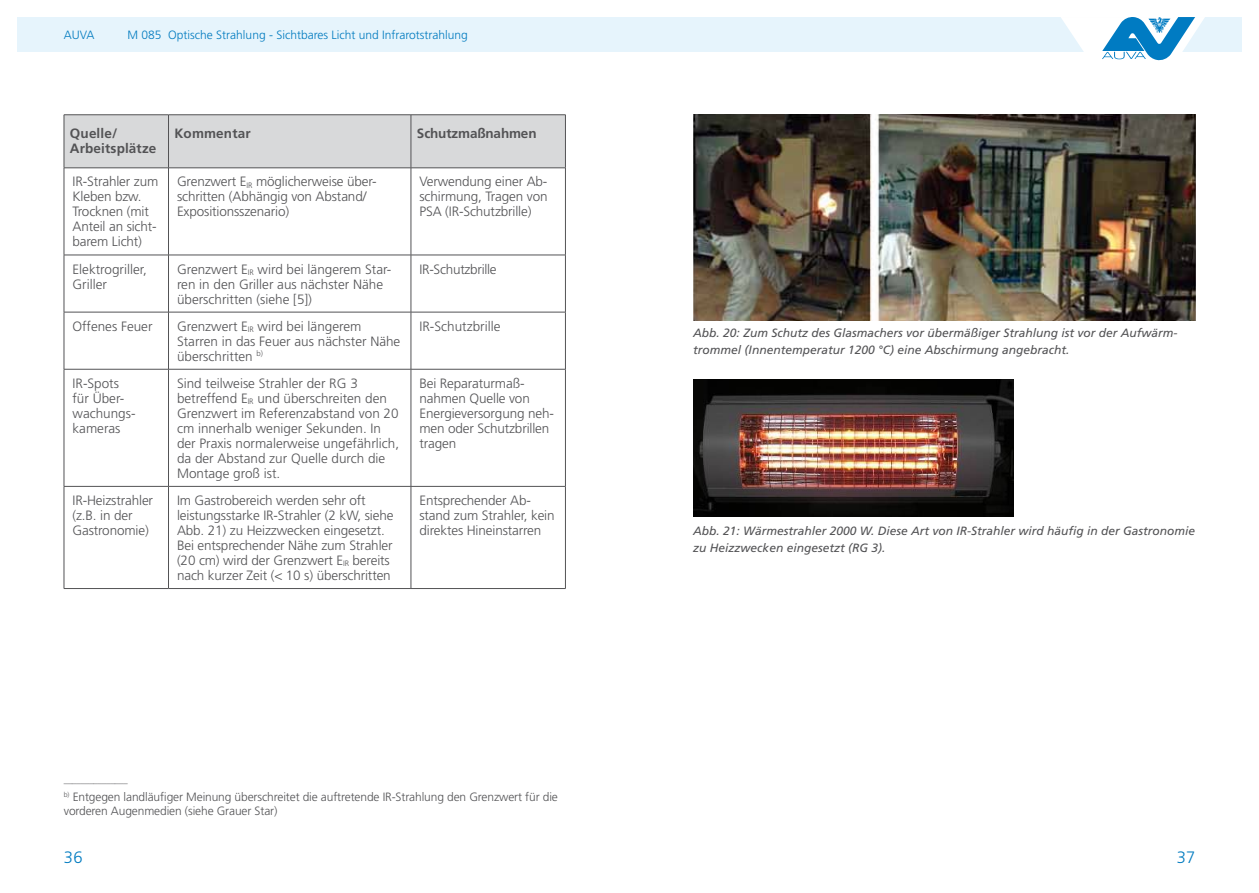
<style>
.page{position:relative;width:1259px;height:893px;background:#fff}
.page>*{position:absolute;margin:0;border:0;box-sizing:border-box;transform-origin:0 0}
.t1{font:300 16.5px "Frutiger LT Std";color:#007bc0}
.t2{font:300 13.5px/15px "Frutiger LT Std";letter-spacing:-.01em;color:#535355}
.t3{font:700 13.5px/15px "Frutiger LT Std";letter-spacing:.01em;color:#535355}
.t4{font:700 13.5px "Frutiger LT Std";letter-spacing:-.01em;color:#535355}
.t5{font:italic 12px/16.5px "Frutiger LT Std";color:#535355}
.t6{font:300 12px/13.5px "Frutiger LT Std";letter-spacing:-.01em;color:#535355}
.t7{font:300 12px "Frutiger LT Std";color:#007abf}
.t8{font:300 8.7px "Frutiger LT Std";color:#535355}
</style>
<div class="page">
<div style="left:17px;top:17px;width:1225px;height:34px;background:#e6f4fc"></div>
<div style="left:65px;top:116px;width:500px;height:52px;background:#d8d9da"></div>
<hr style="left:64px;top:115px;width:104px;height:1px;background:#535355">
<hr style="left:64px;top:115px;width:1px;height:53px;background:#535355">
<hr style="left:168px;top:115px;width:243px;height:1px;background:#535355">
<hr style="left:168px;top:115px;width:1px;height:53px;background:#535355">
<hr style="left:411px;top:115px;width:154px;height:1px;background:#535355">
<hr style="left:411px;top:115px;width:1px;height:53px;background:#535355">
<hr style="left:565px;top:115px;width:1px;height:53px;background:#535355">
<hr style="left:64px;top:168px;width:104px;height:1px;background:#535355">
<hr style="left:64px;top:168px;width:1px;height:87px;background:#535355">
<hr style="left:168px;top:168px;width:243px;height:1px;background:#535355">
<hr style="left:168px;top:168px;width:1px;height:87px;background:#535355">
<hr style="left:411px;top:168px;width:154px;height:1px;background:#535355">
<hr style="left:411px;top:168px;width:1px;height:87px;background:#535355">
<hr style="left:565px;top:168px;width:1px;height:87px;background:#535355">
<hr style="left:64px;top:255px;width:104px;height:1px;background:#535355">
<hr style="left:64px;top:255px;width:1px;height:57px;background:#535355">
<hr style="left:168px;top:255px;width:243px;height:1px;background:#535355">
<hr style="left:168px;top:255px;width:1px;height:57px;background:#535355">
<hr style="left:411px;top:255px;width:154px;height:1px;background:#535355">
<hr style="left:411px;top:255px;width:1px;height:57px;background:#535355">
<hr style="left:565px;top:255px;width:1px;height:57px;background:#535355">
<hr style="left:64px;top:312px;width:104px;height:1px;background:#535355">
<hr style="left:64px;top:312px;width:1px;height:57px;background:#535355">
<hr style="left:168px;top:312px;width:243px;height:1px;background:#535355">
<hr style="left:168px;top:312px;width:1px;height:57px;background:#535355">
<hr style="left:411px;top:312px;width:154px;height:1px;background:#535355">
<hr style="left:411px;top:312px;width:1px;height:57px;background:#535355">
<hr style="left:565px;top:312px;width:1px;height:57px;background:#535355">
<hr style="left:64px;top:369px;width:104px;height:1px;background:#535355">
<hr style="left:64px;top:369px;width:1px;height:117px;background:#535355">
<hr style="left:168px;top:369px;width:243px;height:1px;background:#535355">
<hr style="left:168px;top:369px;width:1px;height:117px;background:#535355">
<hr style="left:411px;top:369px;width:154px;height:1px;background:#535355">
<hr style="left:411px;top:369px;width:1px;height:117px;background:#535355">
<hr style="left:565px;top:369px;width:1px;height:117px;background:#535355">
<hr style="left:64px;top:486px;width:104px;height:1px;background:#535355">
<hr style="left:64px;top:487px;width:1px;height:101px;background:#535355">
<hr style="left:168px;top:486px;width:243px;height:1px;background:#535355">
<hr style="left:168px;top:487px;width:1px;height:101px;background:#535355">
<hr style="left:411px;top:486px;width:154px;height:1px;background:#535355">
<hr style="left:411px;top:487px;width:1px;height:101px;background:#535355">
<hr style="left:565px;top:487px;width:1px;height:101px;background:#535355">
<hr style="left:64px;top:588px;width:104px;height:1px;background:#535355">
<hr style="left:168px;top:588px;width:243px;height:1px;background:#535355">
<hr style="left:411px;top:588px;width:154px;height:1px;background:#535355">
<img style="left:693px;top:380px;width:320px;height:137px">
<img style="left:693px;top:115px;width:502px;height:205px">
<svg style="left:1060px;top:17px;width:145px;height:44px"></svg>
<p class="t7" style="left:64px;top:28px;width:32px">AUVA</p>
<p class="t7" style="left:128px;top:28px;width:342px">M 085 Optische Strahlung - Sichtbares Licht und Infrarotstrahlung</p>
<p class="t3" style="left:70px;top:126px;width:88px">Quelle/<br>Arbeitsplätze</p>
<p class="t3" style="left:174px;top:126px;width:78px">Kommentar</p>
<p class="t4" style="left:417px;top:126px;width:121px">Schutzmaßnahmen</p>
<p class="t2" style="left:72px;top:174px;width:87px">IR-Strahler zum<br>Kleben bzw.<br>Trocknen (mit<br>Anteil an sicht&shy;barem Licht)</p>
<p class="t2" style="left:177px;top:174px;width:201px">Grenzwert E<sub>IR</sub> möglicherweise über&shy;schritten (Abhängig von Abstand/<br>Expositionsszenario)</p>
<p class="t2" style="left:419px;top:174px;width:130px;text-align:justify">Verwendung einer Ab&shy;schirmung, Tragen von PSA (IR-Schutzbrille)</p>
<p class="t2" style="left:72px;top:262px;width:76px">Elektrogriller,<br>Griller</p>
<p class="t2" style="left:177px;top:262px;width:216px">Grenzwert E<sub>IR</sub> wird bei längerem Star&shy;ren in den Griller aus nächster Nähe überschritten (siehe [5])</p>
<p class="t2" style="left:419px;top:262px;width:79px">IR-Schutzbrille</p>
<p class="t2" style="left:72px;top:319px;width:82px">Offenes Feuer</p>
<p class="t2" style="left:177px;top:319px;width:225px">Grenzwert E<sub>IR</sub> wird bei längerem<br>Starren in das Feuer aus nächster Nähe überschritten <sup>b)</sup></p>
<p class="t2" style="left:419px;top:319px;width:82px">IR-Schutzbrille</p>
<p class="t2" style="left:72px;top:376px;width:65px">IR-Spots für Über&shy;wachungs&shy;kameras</p>
<p class="t2" style="left:177px;top:376px;width:224px">Sind teilweise Strahler der RG 3 betreffend E<sub>IR</sub> und überschreiten den Grenzwert im Referenzabstand von 20 cm innerhalb weniger Sekunden. In der Praxis normalerweise ungefährlich, da der Abstand zur Quelle durch die Montage groß ist.</p>
<p class="t2" style="left:419px;top:376px;width:136px">Bei Reparaturmaß&shy;nahmen Quelle von<br>Energieversorgung neh&shy;men oder Schutzbrillen tragen</p>
<p class="t2" style="left:72px;top:493px;width:82px">IR-Heizstrahler (z.B. in der<br>Gastronomie)</p>
<p class="t2" style="left:177px;top:493px;width:218px">Im Gastrobereich werden sehr oft leistungsstarke IR-Strahler (2 kW, siehe Abb. 21) zu Heizzwecken eingesetzt.<br>Bei entsprechender Nähe zum Strahler (20 cm) wird der Grenzwert E<sub>IR</sub> bereits nach kurzer Zeit (&lt; 10 s) überschritten</p>
<p class="t2" style="left:419px;top:493px;width:137px">Entsprechender Ab&shy;stand zum Strahler, kein direktes Hineinstarren</p>
<p class="t8" style="left:64px;top:775px;width:66px">_______________</p>
<p class="t6" style="left:64px;top:791px;width:495px"><sup>b)</sup> Entgegen landläufiger Meinung überschreitet die auftretende IR-Strahlung den Grenzwert für die vorderen Augenmedien (siehe Grauer Star)</p>
<p class="t5" style="left:693px;top:325px;width:486px">Abb. 20: Zum Schutz des Glasmachers vor übermäßiger Strahlung ist vor der Aufwärm&shy;trommel (Innentemperatur 1200 °C) eine Abschirmung angebracht.</p>
<p class="t5" style="left:693px;top:523px;width:503px">Abb. 21: Wärmestrahler 2000 W. Diese Art von IR-Strahler wird häufig in der Gastronomie zu Heizzwecken eingesetzt (RG 3).</p>
<p class="t1" style="left:64px;top:848px;width:20px">36</p>
<p class="t1" style="left:1176px;top:848px;width:20px">37</p>
</div>
